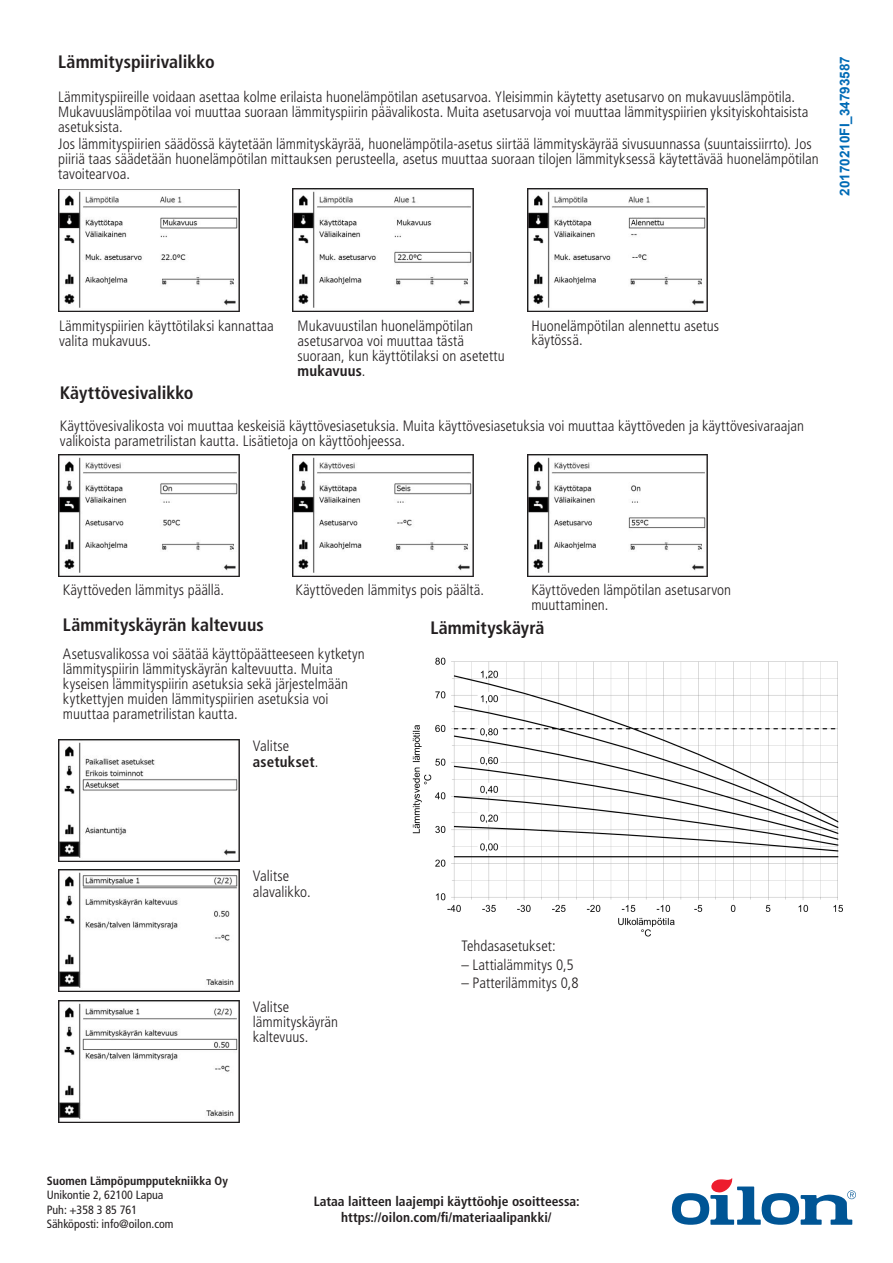
<style>
.page{position:relative;width:893px;height:1263px;background:#fff}
.page>*{position:absolute;margin:0;border:0;box-sizing:border-box;transform-origin:0 0}
.Kappale_1{font:700 condensed 18px "Frutiger LT Std";color:#231f20}
.Kappale_1-2{font:300 condensed 15px/15px "Frutiger LT Std";color:#231f20}
.Kappale_1-3{font:700 condensed 15px/16.5px "Frutiger LT Std";letter-spacing:.01em;color:#231f20}
.t1{font:700 condensed 13.5px "Frutiger LT Std";color:#231f20}
.t2{font:700 13.5px "Arial";color:#006bb6}
.t3{font:condensed 12px/14.4px "Frutiger LT Std";color:#231f20}
.t4{font:700 condensed 12px "Frutiger LT Std";color:#231f20}
.s1{font-weight:700}
.s2{font-weight:300}
</style>
<div class="page">
<svg style="left:672px;top:1178px;width:184px;height:47px"></svg>
<img style="left:59px;top:190px;width:180px;height:121px">
<img style="left:293px;top:189px;width:180px;height:122px">
<img style="left:527px;top:189px;width:181px;height:122px">
<img style="left:59px;top:454px;width:180px;height:122px">
<img style="left:293px;top:454px;width:181px;height:122px">
<img style="left:527px;top:454px;width:181px;height:122px">
<img style="left:412px;top:657px;width:431px;height:280px">
<img style="left:59px;top:739px;width:180px;height:122px">
<img style="left:59px;top:869px;width:180px;height:122px">
<img style="left:59px;top:1000px;width:180px;height:122px">
<p class="Kappale_1" style="left:58px;top:51px;width:158px">Lämmityspiirivalikko</p>
<p class="Kappale_1-2" style="left:58px;top:90px;width:752px">Lämmityspiireille voidaan asettaa kolme erilaista huonelämpötilan asetusarvoa. Yleisimmin käytetty asetusarvo on mukavuuslämpötila.<br>Mukavuuslämpötilaa voi muuttaa suoraan lämmityspiirin päävalikosta. Muita asetusarvoja voi muuttaa lämmityspiirien yksityiskohtaisista asetuksista.</p>
<p class="Kappale_1-2" style="left:58px;top:137px;width:762px">Jos lämmityspiirien säädössä käytetään lämmityskäyrää, huonelämpötila-asetus siirtää lämmityskäyrää sivusuunnassa (suuntaissiirrto). Jos piiriä taas säädetään huonelämpötilan mittauksen perusteella, asetus muuttaa suoraan tilojen lämmityksessä käytettävää huonelämpötilan tavoitearvoa.</p>
<p class="t2" style="left:835px;top:196px;width:141px;rotate:-90deg">20170210FI_34793587</p>
<p class="Kappale_1-2" style="left:59px;top:319px;width:216px">Lämmityspiirien käyttötilaksi kannattaa valita mukavuus.</p>
<p class="Kappale_1-2" style="left:298px;top:319px;width:209px">Mukavuustilan huonelämpötilan asetusarvoa voi muuttaa tästä suoraan, kun käyttötilaksi on asetettu <span class="s1">mukavuus</span>.</p>
<p class="Kappale_1-2" style="left:531px;top:319px;width:189px;line-height:13.5px">Huonelämpötilan alennettu asetus käytössä.</p>
<p class="Kappale_1" style="left:60px;top:382px;width:135px">Käyttövesivalikko</p>
<p class="Kappale_1-2" style="left:60px;top:418px;width:746px">Käyttövesivalikosta voi muuttaa keskeisiä käyttövesiasetuksia. Muita käyttövesiasetuksia voi muuttaa käyttöveden ja käyttövesivaraajan valikoista parametrilistan kautta. Lisätietoja on käyttöohjeessa.</p>
<p class="Kappale_1-2" style="left:63px;top:583px;width:163px">Käyttöveden lämmitys päällä.</p>
<p class="Kappale_1-2" style="left:295px;top:583px;width:190px">Käyttöveden lämmitys pois päältä.</p>
<p class="Kappale_1-2" style="left:531px;top:583px;width:201px">Käyttöveden lämpötilan asetusarvon muuttaminen.</p>
<p class="Kappale_1" style="left:63px;top:614px;width:202px">Lämmityskäyrän kaltevuus</p>
<p class="Kappale_1" style="left:430px;top:617px;width:116px">Lämmityskäyrä</p>
<p class="Kappale_1-2" style="left:63px;top:647px;width:303px">Asetusvalikossa voi säätää käyttöpäätteeseen kytketyn lämmityspiirin lämmityskäyrän kaltevuutta. Muita kyseisen lämmityspiirin asetuksia sekä järjestelmään kytkettyjen muiden lämmityspiirien asetuksia voi muuttaa parametrilistan kautta.</p>
<p class="Kappale_1-3" style="left:253px;top:737px;width:67px"><span class="s2">Valitse </span>asetukset<span class="s2">.</span></p>
<p class="Kappale_1-2" style="left:253px;top:867px;width:59px;line-height:16.5px">Valitse alavalikko.</p>
<p class="Kappale_1-2" style="left:253px;top:999px;width:87px">Valitse lämmityskäyrän kaltevuus.</p>
<p class="Kappale_1-2" style="left:461px;top:938px;width:96px">Tehdasasetukset:</p>
<p class="Kappale_1-2" style="left:461px;top:957px;width:114px">– Lattialämmitys 0,5</p>
<p class="Kappale_1-2" style="left:461px;top:976px;width:119px">– Patterilämmitys 0,8</p>
<p class="t4" style="left:47px;top:1173px;width:183px">Suomen Lämpöpumpputekniikka Oy</p>
<p class="t3" style="left:47px;top:1188px;width:128px">Unikontie 2, 62100 Lapua<br>Puh: +358 3 85 761<br>Sähköposti: info@oilon.com</p>
<p class="t1" style="left:314px;top:1193px;width:268px">Lataa laitteen laajempi käyttöohje osoitteessa:</p>
<p class="t1" style="left:341px;top:1210px;width:212px">https://oilon.com/fi/materiaalipankki/</p>
</div>
